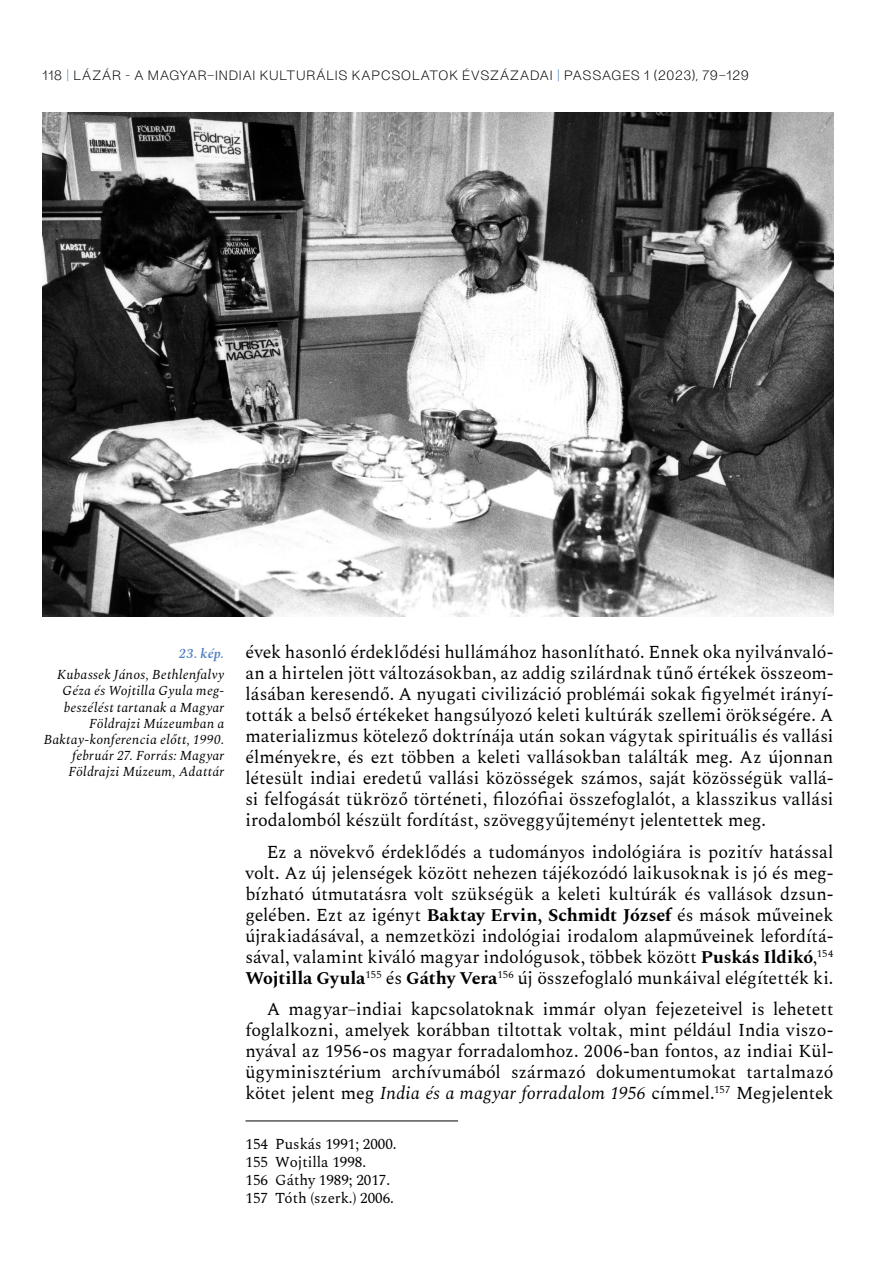
<style>
.page{position:relative;width:893px;height:1263px;background:#fff}
.page>*{position:absolute;margin:0;border:0;box-sizing:border-box;transform-origin:0 0}
.t1{font:18px/21px "Spectral Regular 2";letter-spacing:-.01em;color:#000;text-align:justify}
.t2{font:15px/18px "Spectral Regular 2";color:#000}
.t3{font:13.5px/16.2px "Spectral Italic 2";letter-spacing:.02em;color:#000;text-align:right}
.t4{font:13.5px "Ambiant Light 7";letter-spacing:.065em;color:#000}
.t5{font:italic 600 13.5px "Spectral";color:#5182c3}
.s1{color:#5182c3}
.s2{font-family:"Spectral Bold 2"}
.s3{font-family:"Spectral"}
.s4{font-family:"Spectral Italic 2"}
</style>
<div class="page">
<hr style="left:245px;top:1120px;width:213px;height:1px;background:#000">
<img style="left:43px;top:112px;width:790px;height:504px">
<p class="t4" style="left:43px;top:69px;width:708px">118 <span class="s1">|</span> LÁZÁR - A MAGYAR–INDIAI KULTURÁLIS KAPCSOLATOK ÉVSZÁZADAI <span class="s1">|</span> PASSAGES 1 (2023), 79–129</p>
<p class="t5" style="left:179px;top:644px;width:47px">23. kép.</p>
<p class="t3" style="left:44px;top:665px;width:182px">Kubassek János, Bethlenfalvy<br>Géza és Wojtilla Gyula meg&shy;beszélést tartanak a Magyar<br>Földrajzi Múzeumban a<br>Baktay-konferencia előtt, 1990 . február 27 . Forrás: Magyar<br>Földrajzi Múzeum, Adattár</p>
<p class="t1" style="left:245px;top:640px;width:589px">évek hasonló érdeklődési hullámához hasonlítható. Ennek oka nyilvánvaló&shy;an a hirtelen jött változásokban, az addig szilárdnak tűnő értékek összeom&shy;lásában keresendő. A nyugati civilizáció problémái sokak figyelmét irányí&shy;tották a belső értékeket hangsúlyozó keleti kultúrák szellemi örökségére. A materializmus kötelező doktrínája után sokan vágytak spirituális és vallási élményekre, és ezt többen a keleti vallásokban találták meg. Az újonnan létesült indiai eredetű vallási közösségek számos, saját közösségük vallá&shy;si felfogását tükröző történeti, filozófiai összefoglalót, a klasszikus vallási irodalomból készült fordítást, szöveggyűjteményt jelentettek meg.</p>
<p class="t1" style="left:245px;top:840px;width:589px;text-indent:21px">Ez a növekvő érdeklődés a tudományos indológiára is pozitív hatással volt. Az új jelenségek között nehezen tájékozódó laikusoknak is jó és meg&shy;bízható útmutatásra volt szükségük a keleti kultúrák és vallások dzsun&shy;gelében. Ezt az igényt <span class="s2">Baktay Ervin, Schmidt József</span> és mások műveinek újrakiadásával, a nemzetközi indológiai irodalom alapműveinek lefordítá&shy;sával, valamint kiváló magyar indológusok, többek között <span class="s2">Puskás Ildikó</span><span class="s3">,</span><sup>154<br></sup><span class="s2">Wojtilla Gyula</span><sup>155</sup> és <span class="s2">Gáthy Vera</span><sup>156</sup> új összefoglaló munkáival elégítették ki.</p>
<p class="t1" style="left:245px;top:997px;width:589px;text-indent:21px">A magyar–indiai kapcsolatoknak immár olyan fejezeteivel is lehetett foglalkozni, amelyek korábban tiltottak voltak, mint például India viszo&shy;nyával az 1956-os magyar forradalomhoz. 2006-ban fontos, az indiai Kül&shy;ügyminisztérium archívumából származó dokumentumokat tartalmazó kötet jelent meg <span class="s4">India és a magyar forradalom 1956</span> címmel.<sup>157</sup> Megjelentek</p>
<p class="t2" style="left:245px;top:1134px;width:153px">154 Puskás 1991; 2000.<br>155 Wojtilla 1998.<br>156 Gáthy 1989; 2017.<br>157 Tóth (szerk.) 2006.</p>
</div>
